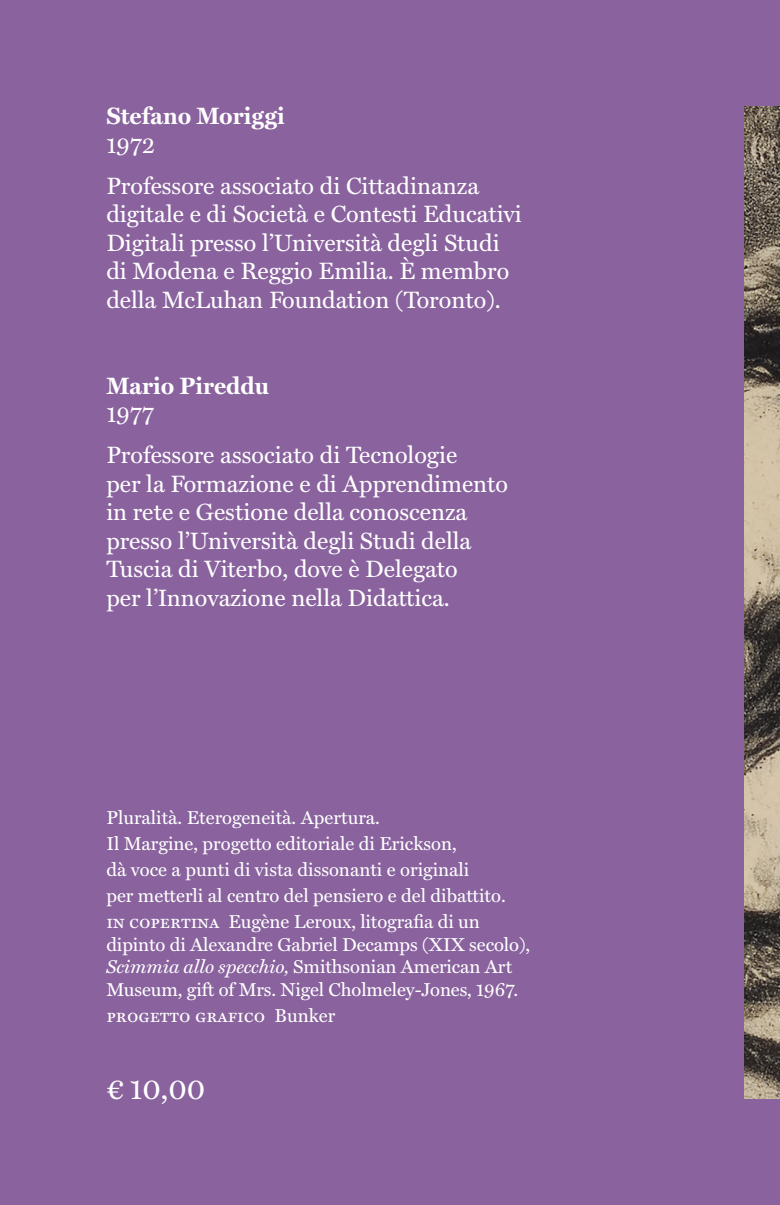
<style>
.page{position:relative;width:780px;height:1205px;background:#fff}
.page>*{position:absolute;margin:0;border:0;box-sizing:border-box;transform-origin:0 0}
.t1{font:30px "Miller Text";color:#fff}
.t2{font:23.75px/28.5px "Miller Text";color:#fff}
.t3{font:700 23.75px "Miller Text";color:#fff}
.t4{font:18.75px/26px "Miller Text";letter-spacing:-.005em;color:#fff}
.s1{font-style:italic}
</style>
<div class="page">
<div style="left:0;top:0;width:779px;height:1205px;background:#89629e"></div>
<img style="left:744px;top:107px;width:35px;height:991px">
<p class="t3" style="left:106px;top:97px;width:180px">Stefano Moriggi</p>
<p class="t2" style="left:106px;top:123px;width:374px;line-height:41px">1972<br>Professore associato di Cittadinanza</p>
<p class="t2" style="left:106px;top:198px;width:417px">digitale e di Società e Contesti Educativi Digitali presso l’Università degli Studi di Modena e Reggio Emilia. È membro della McLuhan Foundation (Toronto).</p>
<p class="t3" style="left:106px;top:366px;width:164px">Mario Pireddu</p>
<p class="t2" style="left:106px;top:392px;width:352px;line-height:41px">1977<br>Professore associato di Tecnologie</p>
<p class="t2" style="left:106px;top:467px;width:403px">per la Formazione e di Apprendimento in rete e Gestione della conoscenza presso l’Università degli Studi della Tuscia di Viterbo, dove è Delegato<br>per l’Innovazione nella Didattica.</p>
<p class="t4" style="left:106px;top:803px;width:401px">Pluralità. Eterogeneità. Apertura.<br>Il Margine, progetto editoriale di Erickson,<br>dà voce a punti di vista dissonanti e originali<br>per metterli al centro del pensiero e del dibattito. in copertina Eugène Leroux, litografia di un</p>
<p class="t4" style="left:106px;top:932px;width:425px;line-height:22.5px">dipinto di Alexandre Gabriel Decamps (XIX secolo),<br><span class="s1">Scimmia allo specchio,</span> Smithsonian American Art<br>Museum, gift of Mrs. Nigel Cholmeley-Jones, 1967.</p>
<p class="t4" style="left:106px;top:1001px;width:230px">progetto grafico Bunker</p>
<p class="t1" style="left:106px;top:1064px;width:100px">€ 10,00</p>
</div>
